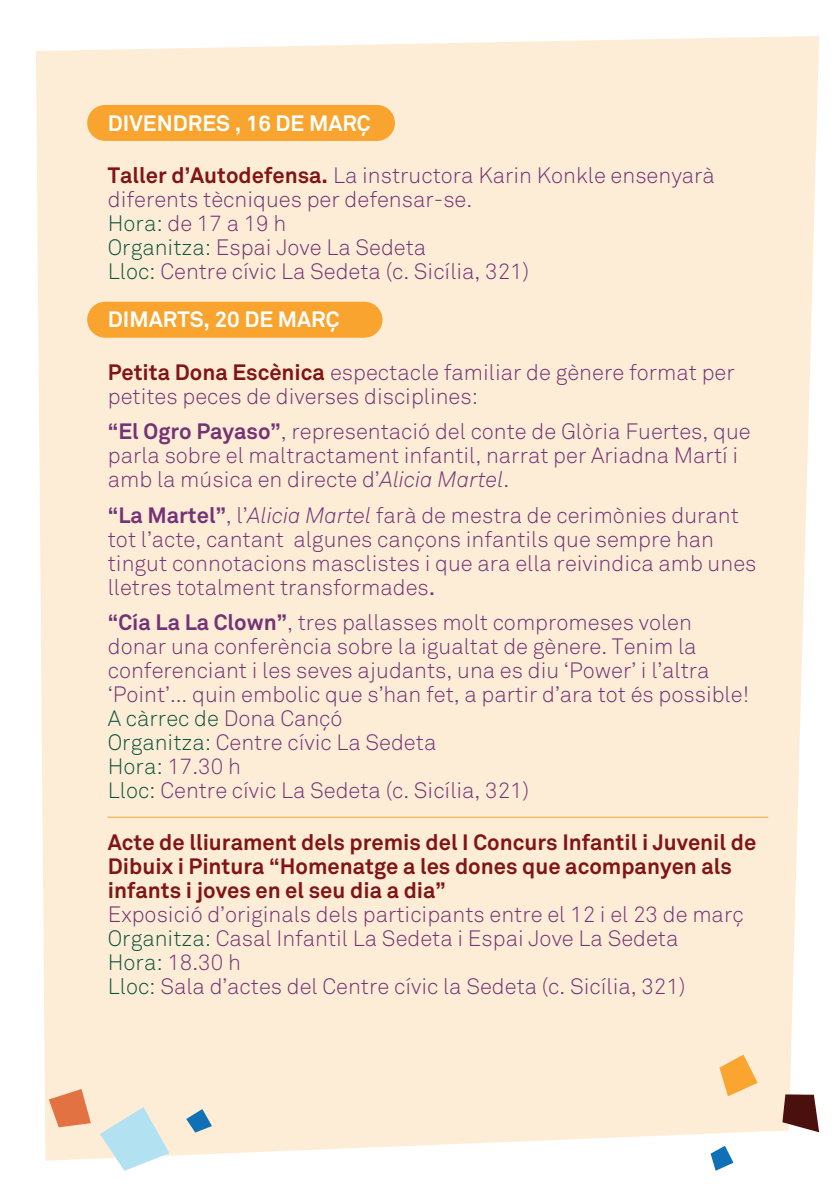
<style>
.page{position:relative;width:840px;height:1191px;background:#fff}
.page>*{position:absolute;margin:0;border:0;box-sizing:border-box;transform-origin:0 0}
.t1{font:300 22px/24px "Akkurat";color:#743377}
.t2{font:700 22px/24px "Akkurat";color:#811416}
.t3{font:700 22px "Akkurat";color:#fff}
.s1{font-weight:700;color:#811416}
.s2{color:#10553e}
.s3{font-weight:700}
.s4{font-style:italic}
.s5{font-weight:400}
</style>
<div class="page">
<div style="left:36px;top:36px;width:782px;height:1124px;background:#fdedd6"></div>
<div style="left:105px;top:105px;width:272px;height:36px;background:#f9a42e"></div>
<div style="left:105px;top:302px;width:259px;height:36px;background:#f9a42e"></div>
<svg style="left:782px;top:1094px;width:36px;height:38px"></svg>
<svg style="left:719px;top:1054px;width:38px;height:42px;background:#fac376"></svg>
<svg style="left:710px;top:1145px;width:23px;height:25px"></svg>
<svg style="left:49px;top:1089px;width:42px;height:38px;background:#ea9a71"></svg>
<svg style="left:100px;top:1107px;width:69px;height:63px;background:#d3e8ea"></svg>
<svg style="left:186px;top:1109px;width:26px;height:23px"></svg>
<hr style="left:108px;top:816px;width:659px;height:1px;background:#f9a42e">
<p class="t3" style="left:108px;top:109px;width:264px">DIVENDRES , 16 DE MARÇ</p>
<p class="t1" style="left:108px;top:164px;width:608px"><span class="s1">Taller d’Autodefensa.</span> La instructora Karin Konkle ensenyarà diferents tècniques per defensar-se.<br><span class="s2">Hora:</span> de 17 a 19 h<br><span class="s2">Organitza:</span> Espai Jove La Sedeta<br><span class="s2">Lloc:</span> Centre cívic La Sedeta (c. Sicília, 321)</p>
<p class="t3" style="left:108px;top:306px;width:233px">DIMARTS, 20 DE MARÇ</p>
<p class="t1" style="left:108px;top:360px;width:628px"><span class="s1">Petita Dona Escènica</span> espectacle familiar de gènere format per petites peces de diverses disciplines:</p>
<p class="t1" style="left:108px;top:420px;width:644px"><span class="s3">“El Ogro Payaso”</span>, representació del conte de Glòria Fuertes, que parla sobre el maltractament infantil, narrat per Ariadna Martí i amb la música en directe d’<span class="s4">Alicia Martel</span>.</p>
<p class="t1" style="left:108px;top:503px;width:649px"><span class="s3">“La Martel”</span>, l’<span class="s4">Alicia Martel</span> farà de mestra de cerimònies durant tot l’acte, cantant algunes cançons infantils que sempre han tingut connotacions masclistes i que ara ella reivindica amb unes lletres totalment transformades<span class="s5">.</span></p>
<p class="t1" style="left:108px;top:610px;width:642px"><span class="s3">“Cía La La Clown”</span>, tres pallasses molt compromeses volen donar una conferència sobre la igualtat de gènere. Tenim la conferenciant i les seves ajudants, una es diu ‘Power’ i l’altra ‘Point’... quin embolic que s’han fet, a partir d’ara tot és possible!<br><span class="s2">A càrrec de</span> Dona Cançó<br><span class="s2">Organitza:</span> Centre cívic La Sedeta<br><span class="s2">Hora:</span> 17.30 h<br><span class="s2">Lloc:</span> Centre cívic La Sedeta (c. Sicília, 321)</p>
<p class="t2" style="left:108px;top:830px;width:649px">Acte de lliurament dels premis del I Concurs Infantil i Juvenil de<br>Dibuix i Pintura “Homenatge a les dones que acompanyen als infants i joves en el seu dia a dia”</p>
<p class="t1" style="left:108px;top:903px;width:637px">Exposició d’originals dels participants entre el 12 i el 23 de març <span class="s2">Organitza:</span> Casal Infantil La Sedeta i Espai Jove La Sedeta<br><span class="s2">Hora:</span> 18.30 h<br><span class="s2">Lloc:</span> Sala d’actes del Centre cívic la Sedeta (c. Sicília, 321)</p>
</div>
